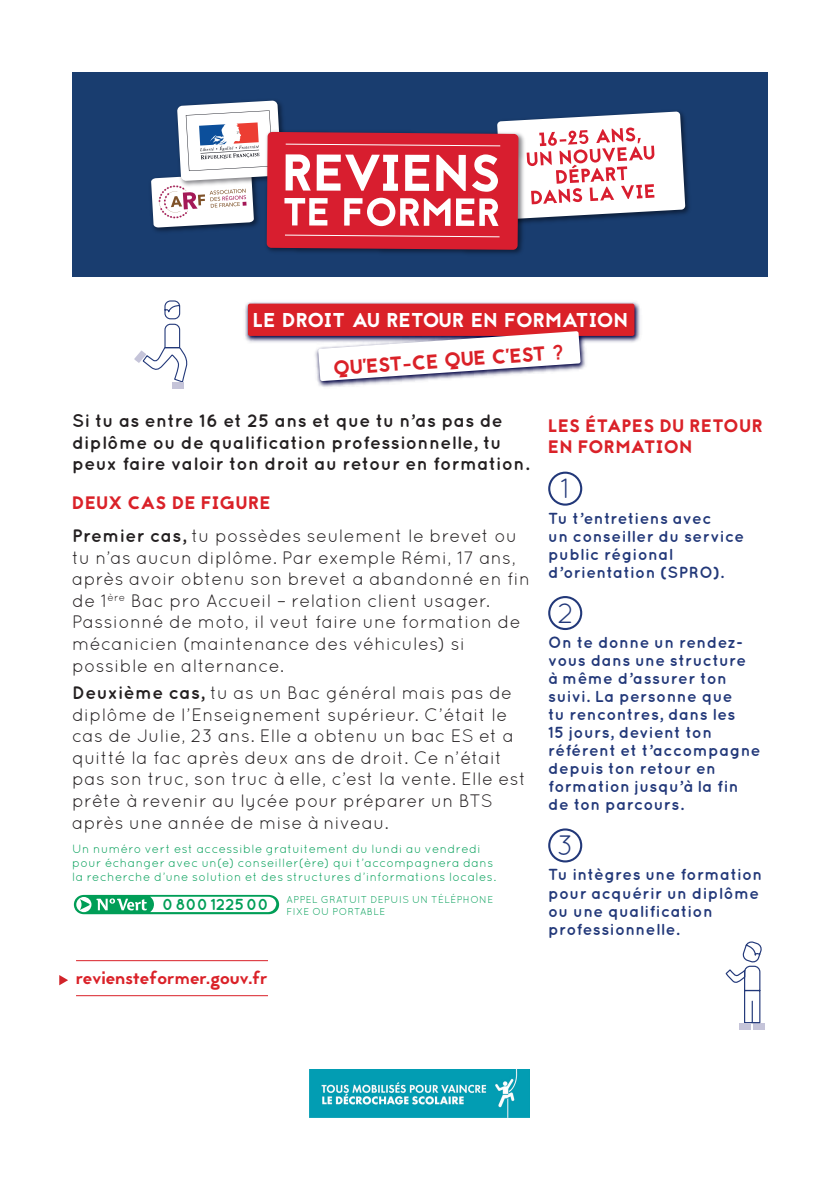
<style>
.page{position:relative;width:840px;height:1191px;background:#fff}
.page>*{position:absolute;margin:0;border:0;box-sizing:border-box;transform-origin:0 0}
.t1{font:28px "Quicksand";color:#223879}
.t2{font:20px "Jaapokki";letter-spacing:.02em;color:#fff}
.t3{font:20px "Jaapokki";color:#da2128}
.t4{font:18px/21.6px "Quicksand";letter-spacing:.02em;color:#231f20}
.t5{font:700 18px/21.6px "Quicksand";letter-spacing:.02em;color:#231f20}
.t6{font:18px/21.6px "Jaapokki";letter-spacing:.01em;color:#da2128}
.t7{font:700 16px/18px "Quicksand";letter-spacing:.025em;color:#223879}
.t8{font:700 16px "Quicksand";color:#009e57}
.t9{font:12px/14.4px "Quicksand";letter-spacing:.035em;color:#009e57}
.t10{font:10px/12px "Quicksand";letter-spacing:.04em;color:#009e57}
.s1{font-weight:700}
</style>
<div class="page">
<img style="left:220px;top:276px;width:445px;height:111px">
<div style="left:248px;top:304px;width:386px;height:32px;background:#da2128;border-radius:2px"></div>
<svg style="left:318px;top:331px;width:262px;height:50px"></svg>
<svg style="left:134px;top:300px;width:54px;height:89px"></svg>
<svg style="left:725px;top:941px;width:39px;height:89px"></svg>
<svg style="left:72px;top:893px;width:209px;height:22px"></svg>
<svg style="left:74px;top:895px;width:205px;height:19px"></svg>
<div style="left:548px;top:471px;width:34px;height:34px;border:2px solid #223879;border-radius:50%"></div>
<div style="left:548px;top:596px;width:34px;height:34px;border:2px solid #223879;border-radius:50%"></div>
<div style="left:548px;top:828px;width:34px;height:34px;border:2px solid #223879;border-radius:50%"></div>
<img style="left:309px;top:1069px;width:220px;height:48px">
<div style="left:72px;top:72px;width:695px;height:204px;background:#193d6f"></div>
<img style="left:685px;top:136px;width:4px;height:78px">
<svg style="left:151px;top:100px;width:534px;height:150px"></svg>
<hr style="left:76px;top:960px;width:192px;height:1px;background:#da2128">
<hr style="left:76px;top:995px;width:192px;height:1px;background:#da2128">
<svg style="left:59px;top:975px;width:9px;height:10px"></svg>
<p class="t2" style="left:253px;top:306px;width:376px">LE DROIT AU RETOUR EN FORMATION</p>
<p class="t3" style="left:332px;top:354px;width:232px;rotate:-4deg">QU’EST-CE QUE C’EST ?</p>
<p class="t5" style="left:72px;top:409px;width:458px">Si tu as entre 16 et 25 ans et que tu n’as pas de diplôme ou de qualification professionnelle, tu peux faire valoir ton droit au retour en formation.</p>
<p class="t6" style="left:72px;top:492px;width:13px">DEU</p>
<p class="t6" style="left:109px;top:492px;width:32px">X CAS</p>
<p class="t6" style="left:172px;top:492px;width:76px">DE FIGURE</p>
<p class="t4" style="left:72px;top:525px;width:459px"><span class="s1">Premier cas,</span> tu possèdes seulement le brevet ou tu n’as aucun diplôme. Par exemple Rémi, 17 ans, après avoir obtenu son brevet a abandonné en fin de 1<sup>ère</sup> Bac pro Accueil – relation client usager.<br>Passionné de moto, il veut faire une formation de mécanicien (maintenance des véhicules) si possible en alternance.</p>
<p class="t4" style="left:72px;top:681px;width:455px"><span class="s1">Deuxième cas,</span> tu as un Bac général mais pas de diplôme de l’Enseignement supérieur. C’était le cas de Julie, 23 ans. Elle a obtenu un bac ES et a quitté la fac après deux ans de droit. Ce n’était pas son truc, son truc à elle, c’est la vente. Elle est prête à revenir au lycée pour préparer un BTS après une année de mise à niveau.</p>
<p class="t9" style="left:72px;top:841px;width:425px">Un numéro vert est accessible gratuitement du lundi au vendredi pour échanger avec un(e) conseiller(ère) qui t’accompagnera dans la recherche d’une solution et des structures d’informations locales.</p>
<p class="t8" style="left:162px;top:894px;width:108px">0800122500</p>
<p class="t10" style="left:286px;top:893px;width:208px">APPEL GRATUIT DEPUIS UN TÉLÉPHONE<br>FIXE OU PORTABLE</p>
<p class="t6" style="left:548px;top:415px;width:155px">LES ÉTAPES DU RETOUR<br>EN FORMATION</p>
<h1 class="t1" style="left:560px;top:472px;width:11px">1</h1>
<p class="t7" style="left:548px;top:508px;width:197px">Tu t’entretiens avec<br>un conseiller du service public régional d’orientation (SPRO).</p>
<h1 class="t1" style="left:557px;top:597px;width:18px">2</h1>
<p class="t7" style="left:548px;top:633px;width:214px">On te donne un rendez&shy;vous dans une structure<br>à même d’assurer ton suivi. La personne que<br>tu rencontres, dans les<br>15 jours, devient ton référent et t’accompagne depuis ton retour en formation jusqu’à la fin de ton parcours.</p>
<h1 class="t1" style="left:556px;top:829px;width:19px">3</h1>
<p class="t7" style="left:548px;top:865px;width:215px">Tu intègres une formation pour acquérir un diplôme ou une qualification professionnelle.</p>
<p class="t6" style="left:76px;top:967px;width:193px">REVIENSTEFORMER.GOUV.FR</p>
</div>
